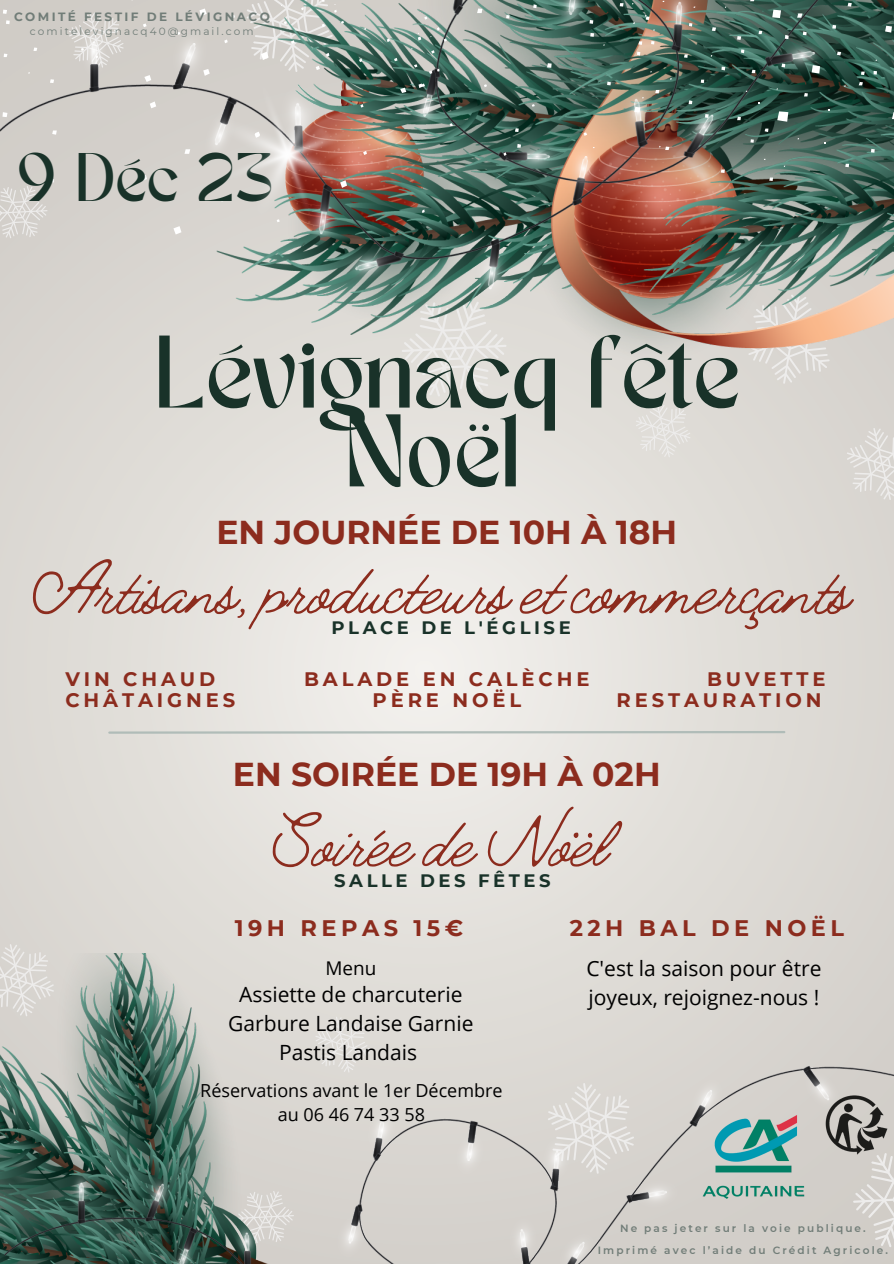
<style>
.page{position:relative;width:894px;height:1264px;background:#fff}
.page>*{position:absolute;margin:0;border:0;box-sizing:border-box;transform-origin:0 0}
.t1{font:300 79.5px "Jimmy Script";color:#8c2c1e}
.t2{font:300 78px "Jimmy Script";color:#8c2c1e}
.t3{font:72px/78.8px "TANMERINGUE";color:#193229;text-align:center}
.t4{font:48px "TANMERINGUE";color:#193229}
.t5{font:700 33px "Montserrat";color:#8c2c1e}
.t6{font:700 22.5px "Montserrat";letter-spacing:.2em;color:#8c2c1e}
.t7{font:21px/29.2px "Open Sans";color:#000}
.t8{font:700 19.5px "Montserrat";letter-spacing:.2em;color:#8c2c1e}
.t9{font:18.9px "Open Sans";color:#000}
.t10{font:18px "Open Sans";color:#000}
.t11{font:700 18px "Montserrat";letter-spacing:.2em;color:#193229}
.t12{font:700 12px "Montserrat";letter-spacing:.2em;color:#717d78}
.t13{font:600 10.5px "Montserrat";letter-spacing:.2em;color:#717d78}
.t14{font:10.5px "Montserrat";letter-spacing:.2em;color:#717d78}
</style>
<div class="page">
<svg style="left:0;top:363px;width:893px;height:590px;background:#e2dfdb"></svg>
<svg style="left:746px;top:363px;width:90px;height:22px;background:#dbd8d3"></svg>
<svg style="left:400px;top:363px;width:107px;height:35px;background:#e3e0dc"></svg>
<svg style="left:634px;top:401px;width:57px;height:57px;background:#e1dfdb"></svg>
<svg style="left:845px;top:427px;width:48px;height:74px;background:#dcd9d5"></svg>
<svg style="left:0;top:943px;width:55px;height:10px"></svg>
<img style="left:0;top:0;width:893px;height:363px">
<img style="left:0;top:953px;width:893px;height:310px">
<svg style="left:107px;top:729px;width:679px;height:6px;background:#d3d5d1"></svg>
<svg style="left:386px;top:39px;width:4px;height:3px"></svg>
<svg style="left:503px;top:152px;width:3px;height:4px"></svg>
<svg style="left:443px;top:38px;width:3px;height:4px"></svg>
<svg style="left:173px;top:226px;width:8px;height:8px"></svg>
<svg style="left:199px;top:9px;width:8px;height:7px"></svg>
<svg style="left:429px;top:69px;width:10px;height:5px"></svg>
<svg style="left:203px;top:69px;width:2px;height:7px"></svg>
<svg style="left:142px;top:175px;width:5px;height:6px"></svg>
<svg style="left:583px;top:132px;width:4px;height:4px"></svg>
<svg style="left:144px;top:75px;width:7px;height:7px"></svg>
<svg style="left:245px;top:0;width:99px;height:64px;background:#bbc2bc"></svg>
<svg style="left:68px;top:11px;width:56px;height:57px;background:#d7d4d0"></svg>
<svg style="left:400px;top:88px;width:6px;height:5px"></svg>
<svg style="left:417px;top:33px;width:4px;height:8px"></svg>
<svg style="left:150px;top:101px;width:6px;height:7px"></svg>
<svg style="left:143px;top:23px;width:4px;height:4px"></svg>
<svg style="left:224px;top:39px;width:4px;height:4px"></svg>
<svg style="left:418px;top:83px;width:7px;height:5px"></svg>
<svg style="left:431px;top:50px;width:3px;height:4px"></svg>
<svg style="left:449px;top:123px;width:4px;height:3px"></svg>
<svg style="left:52px;top:130px;width:5px;height:5px"></svg>
<svg style="left:184px;top:149px;width:6px;height:5px"></svg>
<svg style="left:3px;top:112px;width:4px;height:5px"></svg>
<svg style="left:50px;top:79px;width:4px;height:4px"></svg>
<svg style="left:0;top:179px;width:54px;height:60px;background:#d8d4d0"></svg>
<svg style="left:3px;top:10px;width:4px;height:4px"></svg>
<svg style="left:33px;top:47px;width:4px;height:4px"></svg>
<svg style="left:6px;top:20px;width:4px;height:4px"></svg>
<svg style="left:589px;top:20px;width:4px;height:4px"></svg>
<svg style="left:547px;top:63px;width:4px;height:5px"></svg>
<svg style="left:688px;top:23px;width:4px;height:3px"></svg>
<svg style="left:636px;top:52px;width:4px;height:4px"></svg>
<svg style="left:700px;top:80px;width:4px;height:3px"></svg>
<svg style="left:802px;top:31px;width:4px;height:4px"></svg>
<svg style="left:655px;top:90px;width:4px;height:3px"></svg>
<svg style="left:683px;top:54px;width:4px;height:4px"></svg>
<svg style="left:796px;top:13px;width:6px;height:5px"></svg>
<svg style="left:891px;top:112px;width:2px;height:7px"></svg>
<svg style="left:884px;top:26px;width:7px;height:7px"></svg>
<svg style="left:781px;top:64px;width:4px;height:3px"></svg>
<svg style="left:736px;top:36px;width:5px;height:4px"></svg>
<svg style="left:711px;top:27px;width:4px;height:4px"></svg>
<svg style="left:533px;top:4px;width:3px;height:4px"></svg>
<svg style="left:514px;top:128px;width:4px;height:4px"></svg>
<svg style="left:517px;top:144px;width:4px;height:4px"></svg>
<svg style="left:720px;top:169px;width:4px;height:4px"></svg>
<svg style="left:704px;top:114px;width:4px;height:4px"></svg>
<svg style="left:659px;top:146px;width:10px;height:4px"></svg>
<svg style="left:847px;top:3px;width:4px;height:4px"></svg>
<svg style="left:688px;top:100px;width:4px;height:4px"></svg>
<svg style="left:777px;top:111px;width:11px;height:11px"></svg>
<svg style="left:634px;top:107px;width:6px;height:5px"></svg>
<svg style="left:811px;top:65px;width:8px;height:8px"></svg>
<svg style="left:784px;top:35px;width:4px;height:4px"></svg>
<svg style="left:721px;top:67px;width:4px;height:3px"></svg>
<svg style="left:644px;top:15px;width:5px;height:5px"></svg>
<svg style="left:751px;top:70px;width:4px;height:3px"></svg>
<svg style="left:750px;top:139px;width:3px;height:4px"></svg>
<svg style="left:803px;top:93px;width:4px;height:3px"></svg>
<svg style="left:769px;top:177px;width:3px;height:4px"></svg>
<svg style="left:758px;top:31px;width:4px;height:3px"></svg>
<svg style="left:736px;top:117px;width:4px;height:3px"></svg>
<svg style="left:836px;top:52px;width:4px;height:4px"></svg>
<svg style="left:740px;top:49px;width:4px;height:4px"></svg>
<svg style="left:764px;top:129px;width:4px;height:3px"></svg>
<svg style="left:772px;top:10px;width:8px;height:8px"></svg>
<svg style="left:477px;top:9px;width:5px;height:4px"></svg>
<svg style="left:590px;top:33px;width:4px;height:4px"></svg>
<svg style="left:619px;top:3px;width:4px;height:4px"></svg>
<svg style="left:638px;top:41px;width:4px;height:4px"></svg>
<svg style="left:858px;top:82px;width:4px;height:3px"></svg>
<svg style="left:870px;top:149px;width:4px;height:4px"></svg>
<svg style="left:873px;top:71px;width:3px;height:4px"></svg>
<svg style="left:860px;top:72px;width:4px;height:3px"></svg>
<svg style="left:832px;top:25px;width:3px;height:4px"></svg>
<img style="left:205px;top:64px;width:163px;height:183px">
<img style="left:664px;top:1081px;width:178px;height:153px">
<img style="left:822px;top:1090px;width:66px;height:68px">
<p class="t12" style="left:14px;top:9px;width:257px">COMITÉ FESTIF DE LÉVIGNACQ</p>
<p class="t14" style="left:30px;top:25px;width:225px">comitelevignacq40@gmail.com</p>
<p class="t4" style="left:17px;top:152px;width:257px">9 Déc 23</p>
<p class="t3" style="left:154px;top:344px;width:586px">Lévignacq fête<br>Noël</p>
<p class="t5" style="left:216px;top:512px;width:462px">EN JOURNÉE DE 10H À 18H</p>
<p class="t1" style="left:30px;top:539px;width:822px">Artisans,producteurs et commerçants</p>
<p class="t11" style="left:331px;top:617px;width:241px">PLACE DE L'ÉGLISE</p>
<p class="t8" style="left:65px;top:666px;width:151px">VIN CHAUD</p>
<p class="t8" style="left:65px;top:688px;width:171px">CHÂTAIGNES</p>
<p class="t8" style="left:304px;top:666px;width:287px">BALADE EN CALÈCHE</p>
<p class="t8" style="left:372px;top:688px;width:150px">PÈRE NOËL</p>
<p class="t8" style="left:706px;top:666px;width:120px">BUVETTE</p>
<p class="t8" style="left:616px;top:688px;width:206px">RESTAURATION</p>
<p class="t5" style="left:233px;top:754px;width:429px">EN SOIRÉE DE 19H À 02H</p>
<p class="t2" style="left:273px;top:793px;width:337px">Soiréede Noël</p>
<p class="t11" style="left:334px;top:869px;width:218px">SALLE DES FÊTES</p>
<p class="t6" style="left:235px;top:914px;width:230px">19H REPAS 15€</p>
<p class="t6" style="left:569px;top:914px;width:276px">22H BAL DE NOËL</p>
<p class="t9" style="left:325px;top:954px;width:52px">Menu</p>
<p class="t7" style="left:239px;top:978px;width:225px">Assiette de charcuterie</p>
<p class="t7" style="left:228px;top:1008px;width:247px">Garbure Landaise Garnie</p>
<p class="t7" style="left:279px;top:1037px;width:139px">Pastis Landais</p>
<p class="t10" style="left:200px;top:1077px;width:304px">Réservations avant le 1er Décembre</p>
<p class="t10" style="left:278px;top:1102px;width:149px">au 06 46 74 33 58</p>
<p class="t7" style="left:586px;top:952px;width:236px">C'est la saison pour être joyeux, rejoignez-nous !</p>
<p class="t13" style="left:620px;top:1221px;width:247px">Ne pas jeter sur la voie publique.</p>
<p class="t13" style="left:597px;top:1244px;width:291px">Imprimé avec l’aide du Crédit Agricole.</p>
</div>
